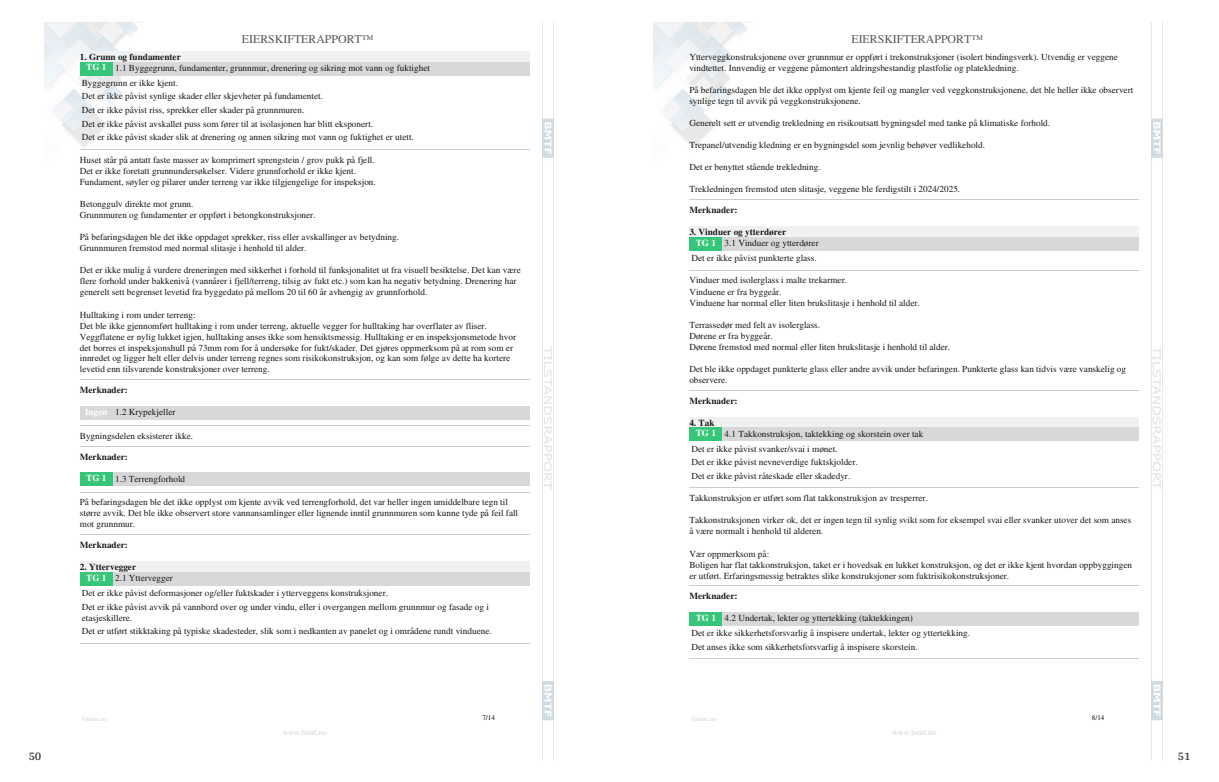
<style>
.page{position:relative;width:1219px;height:782px;background:#fff}
.page>*{position:absolute;margin:0;border:0;box-sizing:border-box;transform-origin:0 0}
.t1{font:700 12px "Arya";color:#414749}
.t2{font:11.9px "Times";color:#575757}
.t3{font:9.2px/11px "Times";color:#191919}
.t4{font:700 9.2px "Times";color:#191919}
.t5{font:7.9px "Times";color:#d2d3d4}
.t6{font:7px "Times";color:#000}
.t7{font:6.6px "Times";color:#d2d3d4}
.s1{font-weight:700}
.s2{font-weight:700;color:#fff}
</style>
<div class="page">
<img style="left:44px;top:22px;width:99px;height:126px">
<img style="left:542px;top:22px;width:11px;height:738px">
<div style="left:80px;top:51px;width:450px;height:11px;background:#eff1f2"></div>
<div style="left:80px;top:62px;width:33px;height:13px;background:#36c67a"></div>
<div style="left:113px;top:62px;width:417px;height:13px;background:#d8d8da"></div>
<hr style="left:80px;top:149px;width:450px;height:1px;background:#ccc">
<hr style="left:80px;top:379px;width:450px;height:1px;background:#ccc">
<div style="left:80px;top:406px;width:33px;height:13px;background:#d8d8da"></div>
<div style="left:113px;top:406px;width:417px;height:13px;background:#d8d8da"></div>
<hr style="left:80px;top:425px;width:450px;height:1px;background:#ccc">
<hr style="left:80px;top:446px;width:450px;height:1px;background:#ccc">
<div style="left:80px;top:472px;width:33px;height:14px;background:#36c67a"></div>
<div style="left:113px;top:472px;width:417px;height:14px;background:#d8d8da"></div>
<hr style="left:80px;top:491px;width:450px;height:1px;background:#ccc">
<hr style="left:80px;top:534px;width:450px;height:1px;background:#ccc">
<div style="left:80px;top:561px;width:450px;height:11px;background:#eff1f2"></div>
<div style="left:80px;top:572px;width:33px;height:13px;background:#36c67a"></div>
<div style="left:113px;top:572px;width:417px;height:13px;background:#d8d8da"></div>
<hr style="left:80px;top:642px;width:450px;height:1px;background:#ccc">
<img style="left:654px;top:22px;width:99px;height:126px">
<img style="left:1152px;top:22px;width:11px;height:738px">
<hr style="left:689px;top:199px;width:450px;height:1px;background:#ccc">
<div style="left:689px;top:226px;width:450px;height:11px;background:#eff1f2"></div>
<div style="left:689px;top:237px;width:33px;height:13px;background:#36c67a"></div>
<div style="left:722px;top:237px;width:417px;height:13px;background:#d8d8da"></div>
<hr style="left:689px;top:270px;width:450px;height:1px;background:#ccc">
<hr style="left:689px;top:390px;width:450px;height:1px;background:#ccc">
<div style="left:689px;top:416px;width:450px;height:11px;background:#eff1f2"></div>
<div style="left:689px;top:427px;width:33px;height:14px;background:#36c67a"></div>
<div style="left:722px;top:427px;width:417px;height:14px;background:#d8d8da"></div>
<hr style="left:689px;top:487px;width:450px;height:1px;background:#ccc">
<hr style="left:689px;top:585px;width:450px;height:1px;background:#ccc">
<div style="left:689px;top:612px;width:33px;height:13px;background:#36c67a"></div>
<div style="left:722px;top:612px;width:417px;height:13px;background:#d8d8da"></div>
<hr style="left:689px;top:658px;width:450px;height:1px;background:#ccc">
<h1 class="t1" style="left:28px;top:749px;width:15px">50</h1>
<p class="t2" style="left:242px;top:32px;width:133px">EIERSKIFTERAPPORT™</p>
<p class="t3" style="left:86px;top:51px;width:345px;text-indent:-6px"><span class="s1">1. Grunn og fundamenter<br></span><span class="s2">TG 1</span> 1.1 Byggegrunn, fundamenter, grunnmur, drenering og sikring mot vann og fuktighet</p>
<p class="t3" style="left:82px;top:76px;width:334px;line-height:13.6px">Byggegrunn er ikke kjent.<br>Det er ikke påvist synlige skader eller skjevheter på fundamentet.<br>Det er ikke påvist riss, sprekker eller skader på grunnmuren.<br>Det er ikke påvist avskallet puss som fører til at isolasjonen har blitt eksponert.<br>Det er ikke påvist skader slik at drenering og annen sikring mot vann og fuktighet er utett.</p>
<p class="t3" style="left:80px;top:154px;width:297px">Huset står på antatt faste masser av komprimert sprengstein / grov pukk på fjell.<br>Det er ikke foretatt grunnundersøkelser. Videre grunnforhold er ikke kjent.<br>Fundament, søyler og pilarer under terreng var ikke tilgjengelige for inspeksjon.</p>
<p class="t3" style="left:80px;top:198px;width:237px">Betonggulv direkte mot grunn.<br>Grunnmuren og fundamenter er oppført i betongkonstruksjoner.</p>
<p class="t3" style="left:80px;top:231px;width:321px">På befaringsdagen ble det ikke oppdaget sprekker, riss eller avskallinger av betydning.<br>Grunnmuren fremstod med normal slitasje i henhold til alder.</p>
<p class="t3" style="left:80px;top:264px;width:442px">Det er ikke mulig å vurdere dreneringen med sikkerhet i forhold til funksjonalitet ut fra visuell besiktelse. Det kan være flere forhold under bakkenivå (vannårer i fjell/terreng, tilsig av fukt etc.) som kan ha negativ betydning. Drenering har generelt sett begrenset levetid fra byggedato på mellom 20 til 60 år avhengig av grunnforhold.</p>
<p class="t3" style="left:80px;top:309px;width:438px">Hulltaking i rom under terreng:<br>Det ble ikke gjennomført hulltaking i rom under terreng, aktuelle vegger for hulltaking har overflater av fliser.<br>Veggflatene er nylig lukket igjen, hulltaking anses ikke som hensiktsmessig. Hulltaking er en inspeksjonsmetode hvor det borres et inspeksjonshull på 73mm rom for å undersøke for fukt/skader. Det gjøres oppmerksom på at rom som er innredet og ligger helt eller delvis under terreng regnes som risikokonstruksjon, og kan som følge av dette ha kortere levetid enn tilsvarende konstruksjoner over terreng.</p>
<p class="t4" style="left:80px;top:384px;width:50px">Merknader:</p>
<p class="t3" style="left:85px;top:406px;width:92px"><span class="s2">Ingen</span> 1.2 Krypekjeller</p>
<p class="t3" style="left:80px;top:430px;width:115px">Bygningsdelen eksisterer ikke.</p>
<p class="t4" style="left:80px;top:451px;width:50px">Merknader:</p>
<p class="t3" style="left:86px;top:472px;width:101px"><span class="s2">TG 1</span> 1.3 Terrengforhold</p>
<p class="t3" style="left:80px;top:496px;width:440px">På befaringsdagen ble det ikke opplyst om kjente avvik ved terrengforhold, det var heller ingen umiddelbare tegn til større avvik. Det ble ikke observert store vannansamlinger eller lignende inntil grunnmuren som kunne tyde på feil fall mot grunnmur.</p>
<p class="t4" style="left:80px;top:539px;width:50px">Merknader:</p>
<p class="t3" style="left:86px;top:561px;width:88px;text-indent:-6px"><span class="s1">2. Yttervegger<br></span><span class="s2">TG 1</span> 2.1 Yttervegger</p>
<p class="t3" style="left:82px;top:585px;width:409px;line-height:13.6px">Det er ikke påvist deformasjoner og/eller fuktskader i ytterveggens konstruksjoner.<br>Det er ikke påvist avvik på vannbord over og under vindu, eller i overgangen mellom grunnmur og fasade og i</p>
<p class="t3" style="left:82px;top:610px;width:411px;line-height:13.6px">etasjeskillere.<br>Det er utført stikktaking på typiske skadesteder, slik som i nedkanten av panelet og i områdene rundt vinduene.</p>
<p class="t7" style="left:82px;top:714px;width:26px">©mstr.no</p>
<p class="t5" style="left:283px;top:727px;width:45px">www.bmtf.no</p>
<p class="t6" style="left:482px;top:713px;width:14px">7/14</p>
<p class="t2" style="left:851px;top:32px;width:133px">EIERSKIFTERAPPORT™</p>
<p class="t3" style="left:689px;top:51px;width:430px">Ytterveggkonstruksjonene over grunnmur er oppført i trekonstruksjoner (isolert bindingsverk). Utvendig er veggene vindtettet. Innvendig er veggene påmontert aldringsbestandig plastfolie og platekledning.</p>
<p class="t3" style="left:689px;top:84px;width:445px">På befaringsdagen ble det ikke opplyst om kjente feil og mangler ved veggkonstruksjonene, det ble heller ikke observert synlige tegn til avvik på veggkonstruksjonene.</p>
<p class="t3" style="left:689px;top:117px;width:362px">Generelt sett er utvendig trekledning en risikoutsatt bygningsdel med tanke på klimatiske forhold.</p>
<p class="t3" style="left:689px;top:139px;width:297px">Trepanel/utvendig kledning er en bygningsdel som jevnlig behøver vedlikehold.</p>
<p class="t3" style="left:689px;top:161px;width:133px">Det er benyttet stående trekledning.</p>
<p class="t3" style="left:689px;top:183px;width:272px">Trekledningen fremstod uten slitasje, veggene ble ferdigstilt i 2024/2025.</p>
<p class="t4" style="left:689px;top:204px;width:50px">Merknader:</p>
<p class="t3" style="left:696px;top:226px;width:125px;text-indent:-6px"><span class="s1">3. Vinduer og ytterdører<br></span><span class="s2">TG 1</span> 3.1 Vinduer og ytterdører</p>
<p class="t3" style="left:691px;top:252px;width:127px">Det er ikke påvist punkterte glass.</p>
<p class="t3" style="left:689px;top:274px;width:232px">Vinduer med isolerglass i malte trekarmer.<br>Vinduene er fra byggeår.<br>Vinduene har normal eller liten brukslitasje i henhold til alder.</p>
<p class="t3" style="left:689px;top:319px;width:262px">Terrassedør med felt av isolerglass.<br>Dørene er fra byggeår.<br>Dørene fremstod med normal eller liten brukslitasje i henhold til alder.</p>
<p class="t3" style="left:689px;top:363px;width:438px">Det ble ikke oppdaget punkterte glass eller andre avvik under befaringen. Punkterte glass kan tidvis være vanskelig og observere.</p>
<p class="t4" style="left:689px;top:395px;width:50px">Merknader:</p>
<p class="t3" style="left:696px;top:417px;width:229px;text-indent:-6px"><span class="s1">4. Tak<br></span><span class="s2">TG 1</span> 4.1 Takkonstruksjon, taktekking og skorstein over tak</p>
<p class="t3" style="left:691px;top:441px;width:168px;line-height:13.6px">Det er ikke påvist svanker/svai i mønet.<br>Det er ikke påvist nevneverdige fuktskjolder.<br>Det er ikke påvist råteskade eller skadedyr.</p>
<p class="t3" style="left:689px;top:492px;width:240px">Takkonstruksjon er utført som flat takkonstruksjon av tresperrer.</p>
<p class="t3" style="left:689px;top:514px;width:443px">Takkonstruksjonen virker ok, det er ingen tegn til synlig svikt som for eksempel svai eller svanker utover det som anses å være normalt i henhold til alderen.</p>
<p class="t3" style="left:689px;top:547px;width:444px">Vær oppmerksom på:<br>Boligen har flat takkonstruksjon, taket er i hovedsak en lukket konstruksjon, og det er ikke kjent hvordan oppbyggingen er utført. Erfaringsmessig betraktes slike konstruksjoner som fuktrisikokonstruksjoner.</p>
<p class="t4" style="left:689px;top:590px;width:50px">Merknader:</p>
<p class="t3" style="left:691px;top:610px;width:280px;line-height:14.9px;text-indent:4px"><span class="s2">TG 1</span> 4.2 Undertak, lekter og yttertekking (taktekkingen)<br>Det er ikke sikkerhetsforsvarlig å inspisere undertak, lekter og yttertekking.</p>
<p class="t3" style="left:691px;top:640px;width:228px">Det anses ikke som sikkerhetsforsvarlig å inspisere skorstein.</p>
<p class="t7" style="left:691px;top:714px;width:26px">©mstr.no</p>
<p class="t5" style="left:892px;top:727px;width:45px">www.bmtf.no</p>
<p class="t6" style="left:1092px;top:713px;width:14px">8/14</p>
<h1 class="t1" style="left:1177px;top:749px;width:15px">51</h1>
</div>
